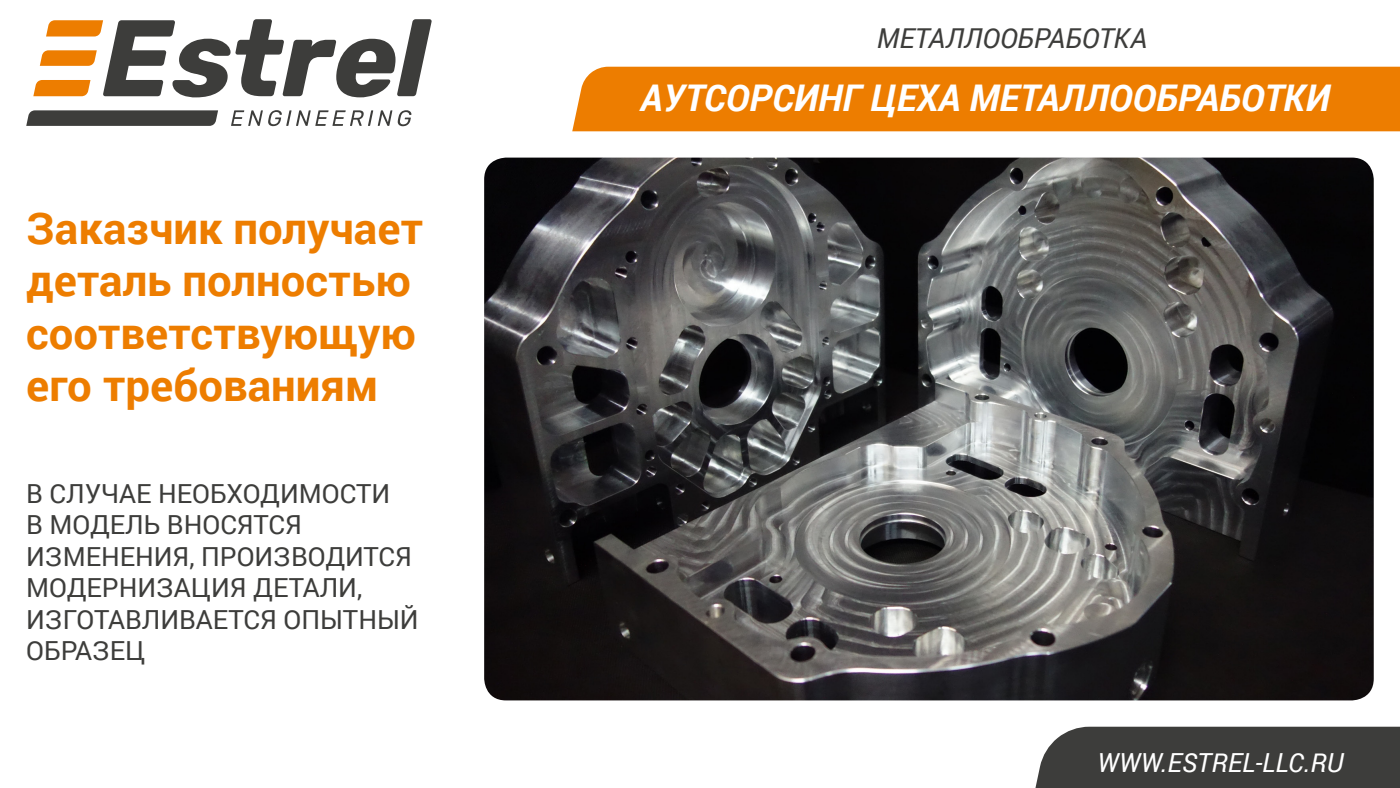
<style>
.page{position:relative;width:1400px;height:788px;background:#fff}
.page>*{position:absolute;margin:0;border:0;box-sizing:border-box;transform-origin:0 0}
.Стиль_абзаца_3{font:700 43.75px/52.5px "Roboto";color:#ed7d00}
.t1{font:italic 700 36.75px "Roboto";color:#fff}
.t2{font:italic 27.39px "Roboto";color:#3d3d3b}
.Стиль_абзаца_4{font:26.25px/31.5px "Roboto";color:#3d3d3b}
.t3{font:italic 26.25px "Roboto";color:#fff}
</style>
<div class="page">
<svg style="left:231px;top:110px;width:161px;height:16px"></svg>
<svg style="left:398px;top:110px;width:13px;height:16px"></svg>
<div style="left:1035px;top:726px;width:365px;height:62px;background:#3d3d3b"></div>
<svg style="left:26px;top:110px;width:192px;height:16px;background:#464644"></svg>
<div style="left:572px;top:67px;width:828px;height:64px;background:#ed7d00"></div>
<svg style="left:33px;top:19px;width:399px;height:78px"></svg>
<img style="left:484px;top:158px;width:890px;height:542px">
<p class="Стиль_абзаца_3" style="left:26px;top:200px;width:398px">Заказчик получает деталь полностью соответствующую его требованиям</p>
<p class="Стиль_абзаца_4" style="left:26px;top:476px;width:394px">В СЛУЧАЕ НЕОБХОДИМОСТИ<br>В МОДЕЛЬ ВНОСЯТСЯ<br>ИЗМЕНЕНИЯ, ПРОИЗВОДИТСЯ<br>МОДЕРНИЗАЦИЯ ДЕТАЛИ,<br>ИЗГОТАВЛИВАЕТСЯ ОПЫТНЫЙ<br>ОБРАЗЕЦ</p>
<p class="t2" style="left:877px;top:19px;width:272px">МЕТАЛЛООБРАБОТКА</p>
<p class="t1" style="left:640px;top:72px;width:691px">АУТСОРСИНГ ЦЕХА МЕТАЛЛООБРАБОТКИ</p>
<p class="t3" style="left:1097px;top:744px;width:247px">WWW.ESTREL-LLC.RU</p>
</div>
